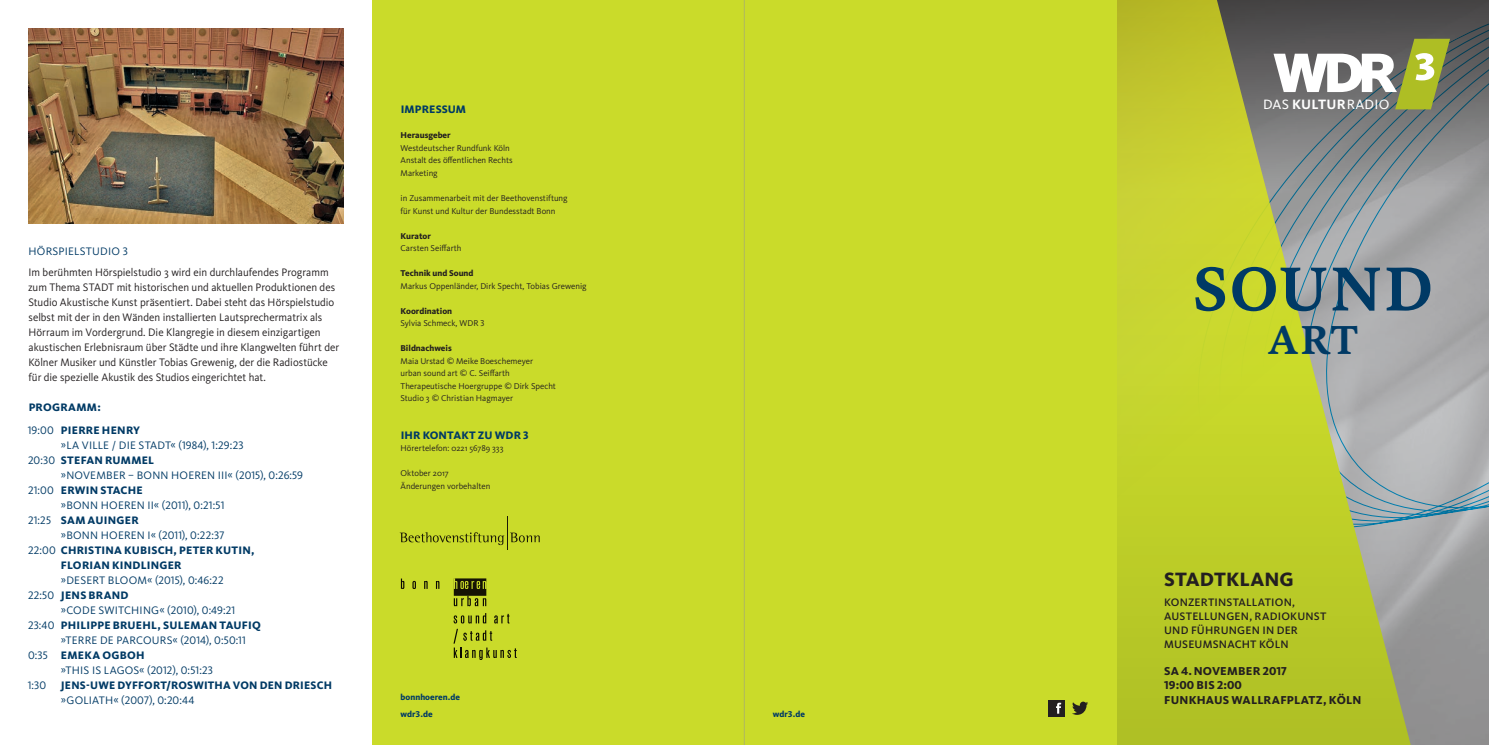
<style>
.page{position:relative;width:1489px;height:745px;background:#fff}
.page>*{position:absolute;margin:0;border:0;box-sizing:border-box;transform-origin:0 0}
.t1{font:700 62.5px "WDR Serif";letter-spacing:.045em;color:#003a65}
.t2{font:700 40.75px "WDR Serif";color:#003a65}
.t3{font:800 20px "WDR Sans";letter-spacing:.005em;color:#231f20}
.t4{font:14px "WDR Sans";letter-spacing:.02em;color:#fff}
.t5{font:800 11.88px "WDR Sans";letter-spacing:.015em;color:#231f20}
.WDR_3___DIN_Lang___I{font:11.25px/15px "WDR Sans";color:#231f20}
.WDR_3___DIN_A5___Inn{font:11.25px "WDR Sans";letter-spacing:.015em;color:#003a65}
.WDR_3___DIN_A5___Inn-2{font:800 11.25px/15px "WDR Sans";letter-spacing:.02em;color:#003a65}
.t6{font:500 11.25px/14.2px "WDR Sans";letter-spacing:.015em;color:#231f20}
.WDR_3___DIN_Lang___I-2{font:800 11.25px "WDR Sans";letter-spacing:.01em;color:#003a65}
.WDR_3___DIN_Lang___I-3{font:8.75px "WDR Sans";color:#231f20}
.WDR_3___DIN_Lang___I-4{font:800 8.75px "WDR Sans";color:#231f20}
.WDR_3___DIN_Lang___I-5{font:800 8.75px "WDR Sans";color:#003a65}
.s1{font-weight:400}
.s2{font-weight:700}
</style>
<div class="page">
<svg style="left:1413px;top:241px;width:75px;height:324px;background:#aaacaf"></svg>
<svg style="left:1413px;top:0;width:75px;height:241px;background:#7b7d7f"></svg>
<svg style="left:1116px;top:0;width:297px;height:744px;background:#b1bc4b"></svg>
<svg style="left:1273px;top:39px;width:176px;height:70px"></svg>
<div style="left:372px;top:0;width:744px;height:744px;background:#cadb2a"></div>
<img style="left:28px;top:28px;width:316px;height:195px">
<div style="left:1048px;top:699px;width:16px;height:17px;background:#231f20"></div>
<svg style="left:1056px;top:702px;width:5px;height:11px"></svg>
<svg style="left:1072px;top:701px;width:16px;height:13px"></svg>
<svg style="left:399px;top:532px;width:105px;height:12px"></svg>
<svg style="left:510px;top:532px;width:29px;height:10px"></svg>
<hr style="left:507px;top:515px;width:1px;height:34px;background:#231f20">
<svg style="left:401px;top:578px;width:3px;height:10px"></svg>
<svg style="left:412px;top:580px;width:4px;height:8px"></svg>
<svg style="left:424px;top:580px;width:3px;height:8px"></svg>
<svg style="left:436px;top:581px;width:3px;height:7px"></svg>
<svg style="left:453px;top:613px;width:63px;height:46px"></svg>
<svg style="left:454px;top:578px;width:32px;height:28px"></svg>
<hr style="left:744px;top:0;width:1px;height:744px;background:#939598">
<p class="WDR_3___DIN_A5___Inn" style="left:28px;top:244px;width:101px">HÖRSPIELSTUDIO 3</p>
<p class="WDR_3___DIN_Lang___I" style="left:28px;top:265px;width:313px">Im berühmten Hörspielstudio 3 wird ein durchlaufendes Programm zum Thema STADT mit historischen und aktuellen Produktionen des Studio Akustische Kunst präsentiert. Dabei steht das Hörspielstudio selbst mit der in den Wänden installierten Lautsprechermatrix als Hörraum im Vordergrund. Die Klangregie in diesem einzigartigen akustischen Erlebnisraum über Städte und ihre Klangwelten führt der Kölner Musiker und Künstler Tobias Grewenig, der die Radiostücke für die spezielle Akustik des Studios eingerichtet hat.</p>
<p class="WDR_3___DIN_Lang___I-2" style="left:29px;top:400px;width:74px">PROGRAMM:</p>
<p class="WDR_3___DIN_A5___Inn-2" style="left:28px;top:422px;width:114px"><span class="s1">19:00</span> PIERRE HENRY</p>
<p class="WDR_3___DIN_A5___Inn" style="left:61px;top:438px;width:184px">»LA VILLE / DIE STADT« (1984), 1:29:23</p>
<p class="WDR_3___DIN_A5___Inn-2" style="left:28px;top:452px;width:128px"><span class="s1">20:30</span> STEFAN RUMMEL</p>
<p class="WDR_3___DIN_A5___Inn" style="left:61px;top:468px;width:244px">»NOVEMBER – BONN HOEREN III« (2015), 0:26:59</p>
<p class="WDR_3___DIN_A5___Inn-2" style="left:28px;top:482px;width:116px"><span class="s1">21:00</span> ERWIN STACHE</p>
<p class="WDR_3___DIN_A5___Inn" style="left:61px;top:498px;width:165px">»BONN HOEREN II« (2011), 0:21:51</p>
<p class="WDR_3___DIN_A5___Inn-2" style="left:28px;top:512px;width:112px"><span class="s1">21:25</span> SAM AUINGER</p>
<p class="WDR_3___DIN_A5___Inn" style="left:61px;top:528px;width:165px">»BONN HOEREN I« (2011), 0:22:37</p>
<p class="WDR_3___DIN_A5___Inn-2" style="left:61px;top:542px;width:195px;text-indent:-33px"><span class="s1">22:00</span> CHRISTINA KUBISCH, PETER KUTIN,<br>FLORIAN KINDLINGER</p>
<p class="WDR_3___DIN_A5___Inn" style="left:61px;top:573px;width:164px">»DESERT BLOOM« (2015), 0:46:22</p>
<p class="WDR_3___DIN_A5___Inn-2" style="left:28px;top:587px;width:102px"><span class="s1">22:50</span> JENS BRAND</p>
<p class="WDR_3___DIN_A5___Inn" style="left:61px;top:603px;width:176px">»CODE SWITCHING« (2010), 0:49:21</p>
<p class="WDR_3___DIN_A5___Inn-2" style="left:28px;top:617px;width:234px"><span class="s1">23:40</span> PHILIPPE BRUEHL, SULEMAN TAUFIQ</p>
<p class="WDR_3___DIN_A5___Inn" style="left:61px;top:633px;width:186px">»TERRE DE PARCOURS« (2014), 0:50:11</p>
<p class="WDR_3___DIN_A5___Inn-2" style="left:28px;top:647px;width:118px"><span class="s1">0:35</span> EMEKA OGBOH</p>
<p class="WDR_3___DIN_A5___Inn" style="left:61px;top:663px;width:154px">»THIS IS LAGOS« (2012), 0:51:23</p>
<p class="WDR_3___DIN_A5___Inn" style="left:28px;top:678px;width:20px">1:30</p>
<p class="WDR_3___DIN_A5___Inn-2" style="left:61px;top:677px;width:273px">JENS-UWE DYFFORT/ROSWITHA VON DEN DRIESCH <span class="s1">»GOLIATH« (2007), 0:20:44</span></p>
<p class="WDR_3___DIN_Lang___I-2" style="left:400px;top:103px;width:67px">IMPRESSUM</p>
<p class="WDR_3___DIN_Lang___I-4" style="left:400px;top:130px;width:52px">Herausgeber</p>
<p class="WDR_3___DIN_Lang___I-3" style="left:400px;top:143px;width:111px">Westdeutscher Rundfunk Köln</p>
<p class="WDR_3___DIN_Lang___I-3" style="left:400px;top:155px;width:113px">Anstalt des öffentlichen Rechts</p>
<p class="WDR_3___DIN_Lang___I-3" style="left:400px;top:168px;width:39px">Marketing</p>
<p class="WDR_3___DIN_Lang___I-3" style="left:400px;top:193px;width:169px">in Zusammenarbeit mit der Beethovenstiftung</p>
<p class="WDR_3___DIN_Lang___I-3" style="left:400px;top:205px;width:156px">für Kunst und Kultur der Bundesstadt Bonn</p>
<p class="WDR_3___DIN_Lang___I-4" style="left:400px;top:230px;width:32px">Kurator</p>
<p class="WDR_3___DIN_Lang___I-3" style="left:400px;top:243px;width:62px">Carsten Seiffarth</p>
<p class="WDR_3___DIN_Lang___I-4" style="left:400px;top:268px;width:74px">Technik und Sound</p>
<p class="WDR_3___DIN_Lang___I-3" style="left:400px;top:280px;width:187px">Markus Oppenländer, Dirk Specht, Tobias Grewenig</p>
<p class="WDR_3___DIN_Lang___I-4" style="left:400px;top:305px;width:53px">Koordination</p>
<p class="WDR_3___DIN_Lang___I-3" style="left:400px;top:318px;width:85px">Sylvia Schmeck, WDR 3</p>
<p class="WDR_3___DIN_Lang___I-4" style="left:400px;top:343px;width:53px">Bildnachweis</p>
<p class="WDR_3___DIN_Lang___I-3" style="left:400px;top:355px;width:134px">Maia Urstad © Meike Boeschemeyer</p>
<p class="WDR_3___DIN_Lang___I-3" style="left:400px;top:368px;width:111px">urban sound art © C. Seiffarth</p>
<p class="WDR_3___DIN_Lang___I-3" style="left:400px;top:380px;width:157px">Therapeutische Hoergruppe © Dirk Specht</p>
<p class="WDR_3___DIN_Lang___I-3" style="left:400px;top:393px;width:114px">Studio 3 © Christian Hagmayer</p>
<p class="WDR_3___DIN_Lang___I-2" style="left:400px;top:428px;width:130px">IHR KONTAKT ZU WDR 3</p>
<p class="WDR_3___DIN_Lang___I-3" style="left:400px;top:443px;width:104px">Hörertelefon: 0221 56789 333</p>
<p class="WDR_3___DIN_Lang___I-3" style="left:400px;top:468px;width:50px">Oktober 2017</p>
<p class="WDR_3___DIN_Lang___I-3" style="left:400px;top:480px;width:91px">Änderungen vorbehalten</p>
<p class="WDR_3___DIN_Lang___I-5" style="left:400px;top:691px;width:61px">bonnhoeren.de</p>
<p class="WDR_3___DIN_Lang___I-5" style="left:400px;top:708px;width:34px">wdr3.de</p>
<p class="WDR_3___DIN_Lang___I-5" style="left:772px;top:708px;width:34px">wdr3.de</p>
<p class="t4" style="left:1262px;top:96px;width:128px">DAS <span class="s2">KULTUR</span>RADIO</p>
<p class="t1" style="left:1192px;top:251px;width:241px">SOUND</p>
<p class="t2" style="left:1267px;top:315px;width:92px">ART</p>
<p class="t3" style="left:1164px;top:567px;width:131px">STADTKLANG</p>
<p class="t6" style="left:1164px;top:594px;width:164px">KONZERTINSTALLATION,<br>AUSTELLUNGEN, RADIOKUNST</p>
<p class="t6" style="left:1164px;top:622px;width:135px">UND FÜHRUNGEN IN DER</p>
<p class="t6" style="left:1164px;top:637px;width:126px">MUSEUMSNACHT KÖLN</p>
<p class="t5" style="left:1164px;top:663px;width:124px">SA 4. NOVEMBER 2017</p>
<p class="t5" style="left:1163px;top:677px;width:79px">19:00 BIS 2:00</p>
<p class="t5" style="left:1164px;top:692px;width:199px">FUNKHAUS WALLRAFPLATZ, KÖLN</p>
</div>
